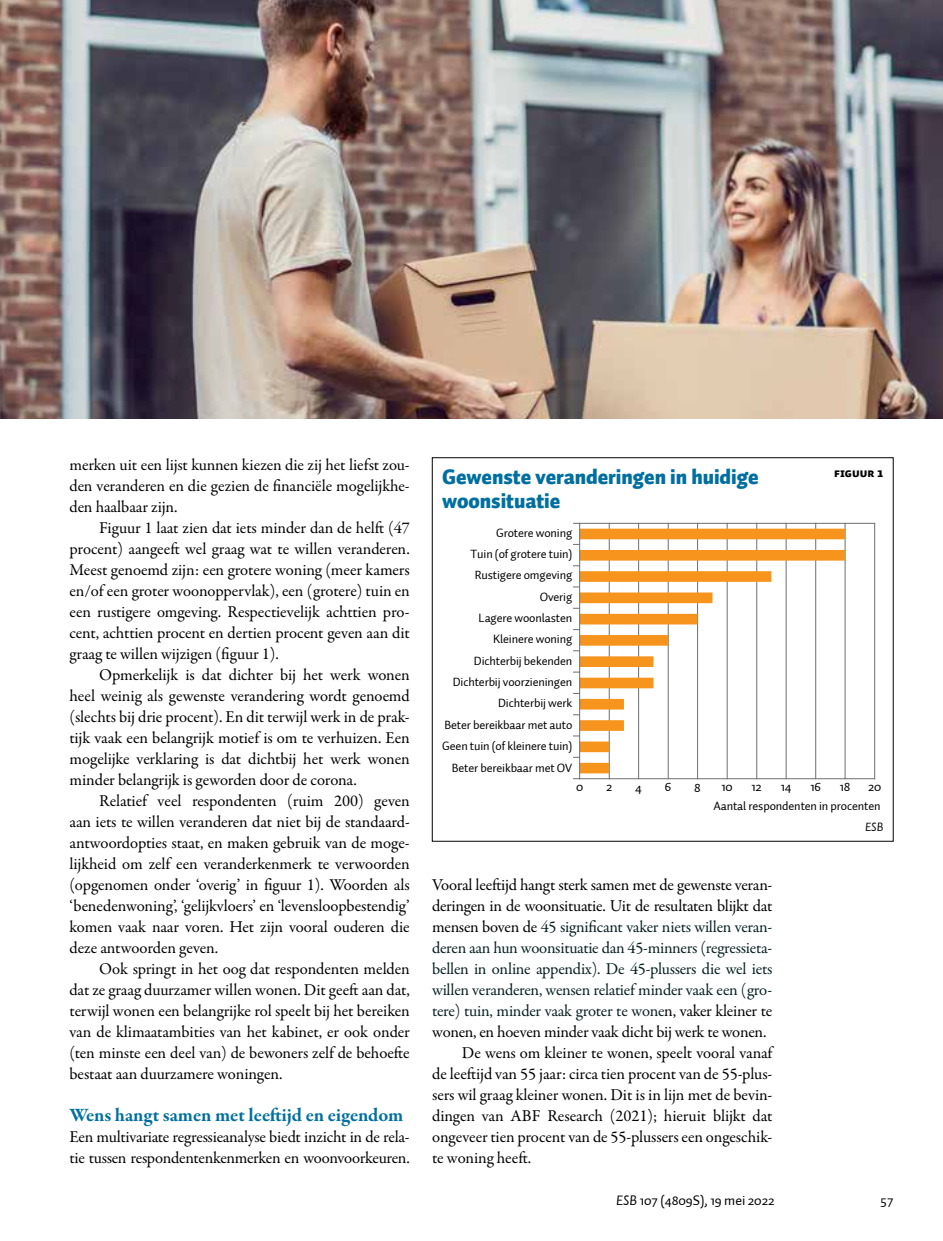
<style>
.page{position:relative;width:943px;height:1241px;background:#fff}
.page>*{position:absolute;margin:0;border:0;box-sizing:border-box;transform-origin:0 0}
.t1{font:900 21px/24.5px "Auto 1";letter-spacing:-.005em;color:#006f9f}
.t2{font:700 19.25px "Garamond Premr Pro";letter-spacing:-.005em;color:#006f9f}
.t3{font:16.62px/21px "Garamond Premr Pro";letter-spacing:-.01em;color:#000;text-align:justify}
.t4{font:16.62px "Garamond Premr Pro";letter-spacing:-.02em;color:#061f20}
.t5{font:14px "Auto 1";letter-spacing:-.005em;color:#000}
.t6{font:13.3px "Auto 1";letter-spacing:-.015em;color:#000101}
.t7{font:12.25px/21.3px "Auto 1";letter-spacing:-.01em;color:#000101;text-align:right}
.t8{font:12.25px "Auto 1 Black Sm Cp";color:#000}
.t9{font:italic 12.25px "Auto 1";color:#000}
.s1{color:#000}
.s2{font-style:italic}
</style>
<div class="page">
<hr style="left:844px;top:523px;width:1px;height:255px;background:#6d6e71">
<hr style="left:815px;top:523px;width:1px;height:255px;background:#6d6e71">
<hr style="left:785px;top:523px;width:1px;height:255px;background:#6d6e71">
<hr style="left:756px;top:523px;width:1px;height:255px;background:#6d6e71">
<hr style="left:727px;top:523px;width:1px;height:255px;background:#6d6e71">
<hr style="left:697px;top:523px;width:1px;height:255px;background:#6d6e71">
<hr style="left:668px;top:523px;width:1px;height:255px;background:#6d6e71">
<hr style="left:638px;top:523px;width:1px;height:255px;background:#6d6e71">
<hr style="left:609px;top:523px;width:1px;height:255px;background:#6d6e71">
<svg style="left:580px;top:528px;width:265px;height:245px"></svg>
<hr style="left:579px;top:523px;width:1px;height:255px;background:#6d6e71">
<hr style="left:579px;top:523px;width:295px;height:1px;background:#6d6e71">
<hr style="left:874px;top:523px;width:1px;height:255px;background:#6d6e71">
<hr style="left:579px;top:778px;width:295px;height:1px;background:#6d6e71">
<img style="left:0;top:0;width:943px;height:418px">
<p class="t3" style="left:69px;top:454px;width:342px">merken uit een lijst kunnen kiezen die zij het liefst zou&shy;den veranderen en die gezien de financiële mogelijkhe&shy;den haalbaar zijn.</p>
<p class="t3" style="left:69px;top:517px;width:342px;text-indent:30px">Figuur 1 laat zien dat iets minder dan de helft (47 procent) aangeeft wel graag wat te willen veranderen.<br>Meest genoemd zijn: een grotere woning (meer kamers en/of een groter woonoppervlak), een (grotere) tuin en een rustigere omgeving. Respectievelijk achttien pro&shy;cent, achttien procent en dertien procent geven aan dit graag te willen wijzigen (figuur 1).</p>
<p class="t3" style="left:69px;top:664px;width:342px;text-indent:30px">Opmerkelijk is dat dichter bij het werk wonen heel weinig als gewenste verandering wordt genoemd (slechts bij drie procent). En dit terwijl werk in de prak&shy;tijk vaak een belangrijk motief is om te verhuizen. Een mogelijke verklaring is dat dichtbij het werk wonen minder belangrijk is geworden door de corona.</p>
<p class="t3" style="left:69px;top:790px;width:342px;text-indent:30px">Relatief veel respondenten (ruim 200) geven aan iets te willen veranderen dat niet bij de standaard&shy;antwoordopties staat, en maken gebruik van de moge&shy;lijkheid om zelf een veranderkenmerk te verwoorden (opgenomen onder ‘overig’ in figuur 1). Woorden als ‘benedenwoning’, ‘gelijkvloers’ en ‘levensloopbestendig’ komen vaak naar voren. Het zijn vooral ouderen die deze antwoorden geven.</p>
<p class="t3" style="left:69px;top:958px;width:342px;text-indent:30px">Ook springt in het oog dat respondenten melden dat ze graag duurzamer willen wonen. Dit geeft aan dat, terwijl wonen een belangrijke rol speelt bij het bereiken van de klimaatambities van het kabinet, er ook onder (ten minste een deel van) de bewoners zelf de behoefte bestaat aan duurzamere woningen.</p>
<p class="t2" style="left:69px;top:1103px;width:335px">Wens hangt samen met leeftijd en eigendom</p>
<p class="t3" style="left:69px;top:1126px;width:342px">Een multivariate regressieanalyse biedt inzicht in de rela&shy;tie tussen respondentenkenmerken en woonvoorkeuren.</p>
<p class="t1" style="left:442px;top:465px;width:318px">Gewenste veranderingen in huidige woonsituatie</p>
<p class="t8" style="left:834px;top:465px;width:51px">FIGUUR 1</p>
<p class="t7" style="left:442px;top:522px;width:132px">Grotere woning<br>Tuin (of grotere tuin)<br>Rustigere omgeving<br>Overig<br>Lagere woonlasten<br>Kleinere woning<br>Dichterbij bekenden<br>Dichterbij voorzieningen<br>Dichterbij werk<br>Beter bereikbaar met auto<br>Geen tuin (of kleinere tuin)<br>Beter bereikbaar met OV</p>
<p class="t6" style="left:576px;top:778px;width:9px">0</p>
<p class="t6" style="left:606px;top:778px;width:8px">2</p>
<p class="t6" style="left:635px;top:778px;width:8px">4</p>
<p class="t6" style="left:665px;top:778px;width:8px">6</p>
<p class="t6" style="left:694px;top:778px;width:8px">8</p>
<p class="t6" style="left:721px;top:778px;width:13px">10</p>
<p class="t6" style="left:751px;top:778px;width:12px">12</p>
<p class="t6" style="left:780px;top:778px;width:12px">14</p>
<p class="t6" style="left:810px;top:778px;width:12px">16</p>
<p class="t6" style="left:839px;top:778px;width:12px">18</p>
<p class="t6" style="left:868px;top:778px;width:15px">20</p>
<p class="t7" style="left:713px;top:795px;width:169px">Aantal respondenten in procenten</p>
<p class="t3" style="left:432px;top:874px;width:342px">Vooral leeftijd hangt sterk samen met de gewenste veran-</p>
<p class="t3" style="left:432px;top:895px;width:342px">deringen in de woonsituatie. Uit de resultaten blijkt dat</p>
<p class="t4" style="left:432px;top:916px;width:342px"><span class="s1">mensen boven de</span> 45 significant vaker niets willen veran-</p>
<p class="t4" style="left:432px;top:937px;width:342px">deren aan hun woonsituatie dan 45-minners (regressieta-</p>
<p class="t4" style="left:432px;top:958px;width:342px">bellen in online appendix). De 45-plussers die wel iets</p>
<p class="t4" style="left:432px;top:979px;width:342px">willen veranderen, wensen relatief minder vaak een (gro-</p>
<p class="t4" style="left:432px;top:1000px;width:342px">tere) tuin, minder vaak groter te wone<span class="s1">n, vaker kleiner te</span></p>
<p class="t3" style="left:432px;top:1021px;width:336px">wonen, en hoeven minder vaak dicht bij werk te wonen.</p>
<p class="t3" style="left:462px;top:1042px;width:312px">De wens om kleiner te wonen, speelt vooral vanaf</p>
<p class="t3" style="left:432px;top:1063px;width:342px">de leeftijd van 55 jaar: circa tien procent van de 55-plus-</p>
<p class="t3" style="left:432px;top:1084px;width:342px">sers wil graag kleiner wonen. Dit is in lijn met de bevin-</p>
<p class="t3" style="left:432px;top:1105px;width:342px">dingen van ABF Research (2021); hieruit blijkt dat</p>
<p class="t3" style="left:432px;top:1126px;width:342px">ongeveer tien procent van de 55-plussers een ongeschik-</p>
<p class="t3" style="left:432px;top:1147px;width:101px">te woning heeft.</p>
<p class="t9" style="left:865px;top:818px;width:20px">ESB</p>
<p class="t5" style="left:616px;top:1191px;width:160px"><span class="s2">ESB</span> 107 (4809S), 19 mei 2022</p>
<p class="t5" style="left:880px;top:1191px;width:14px">57</p>
</div>
